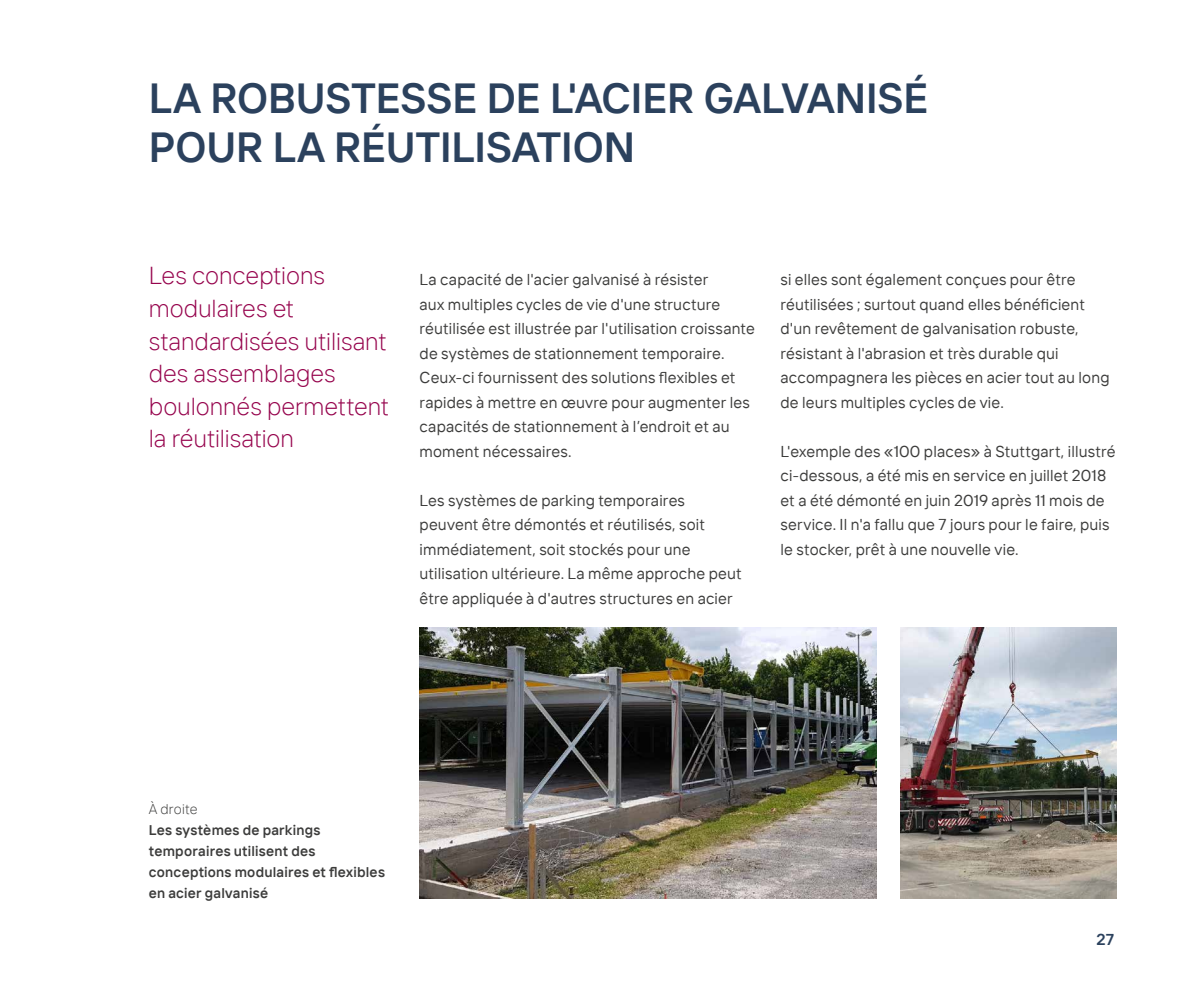
<style>
.page{position:relative;width:1191px;height:993px;background:#fff}
.page>*{position:absolute;margin:0;border:0;box-sizing:border-box;transform-origin:0 0}
.t1{font:600 42px/49px "TT Interphases";letter-spacing:-.005em;color:#2b415d}
.t2{font:300 24.5px/32.6px "TT Interphases";color:#96044d}
.t3{font:15.75px/24.5px "TT Interphases";letter-spacing:.01em;color:#3c3c3b}
.t4{font:600 15.75px "TT Interphases";color:#2b415d}
.t5{font:600 14px/21px "TT Interphases";letter-spacing:.015em;color:#3c3c3b}
.t6{font:300 14px "TT Interphases";letter-spacing:.015em;color:#3c3c3b}
</style>
<div class="page">
<img style="left:419px;top:627px;width:457px;height:270px">
<img style="left:900px;top:627px;width:216px;height:270px">
<h1 class="t1" style="left:149px;top:72px;width:781px">LA ROBUSTESSE DE L'ACIER GALVANISÉ<br>POUR LA RÉUTILISATION</h1>
<h2 class="t2" style="left:149px;top:259px;width:242px">Les conceptions modulaires et standardisées utilisant des assemblages boulonnés permettent la réutilisation</h2>
<p class="t3" style="left:419px;top:267px;width:337px">La capacité de l'acier galvanisé à résister<br>aux multiples cycles de vie d'une structure réutilisée est illustrée par l'utilisation croissante de systèmes de stationnement temporaire.<br>Ceux-ci fournissent des solutions flexibles et rapides à mettre en œuvre pour augmenter les capacités de stationnement à l’endroit et au moment nécessaires.</p>
<p class="t3" style="left:419px;top:487px;width:324px">Les systèmes de parking temporaires peuvent être démontés et réutilisés, soit immédiatement, soit stockés pour une utilisation ultérieure. La même approche peut être appliquée à d'autres structures en acier</p>
<p class="t3" style="left:780px;top:267px;width:331px">si elles sont également conçues pour être réutilisées ; surtout quand elles bénéficient d'un revêtement de galvanisation robuste, résistant à l'abrasion et très durable qui accompagnera les pièces en acier tout au long de leurs multiples cycles de vie.</p>
<p class="t3" style="left:780px;top:438px;width:337px">L'exemple des «100 places» à Stuttgart, illustré ci-dessous, a été mis en service en juillet 2018 et a été démonté en juin 2019 après 11 mois de service. Il n'a fallu que 7 jours pour le faire, puis le stocker, prêt à une nouvelle vie.</p>
<p class="t6" style="left:149px;top:800px;width:50px">À droite</p>
<p class="t5" style="left:149px;top:819px;width:238px">Les systèmes de parkings temporaires utilisent des conceptions modulaires et flexibles en acier galvanisé</p>
<p class="t4" style="left:1096px;top:929px;width:19px">27</p>
</div>
